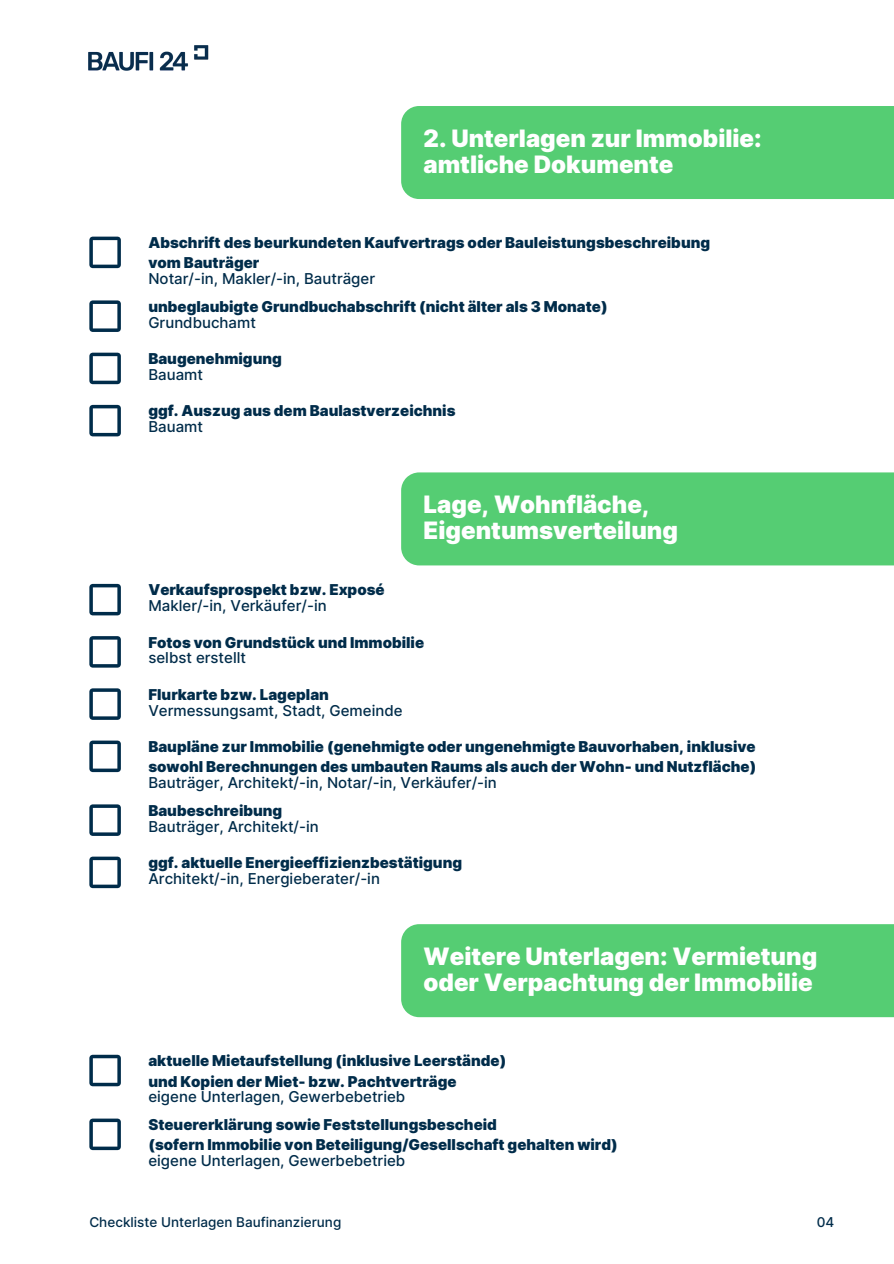
<style>
.page{position:relative;width:894px;height:1264px;background:#fff}
.page>*{position:absolute;margin:0;border:0;box-sizing:border-box;transform-origin:0 0}
.t1{font:900 24px/25.8px "Inter";color:#fff}
.t2{font:900 15px "Inter";color:#002c4a}
.t3{font:500 15px "Inter";color:#002c4a}
.t4{font:500 13.5px "Inter";color:#002c4a}
</style>
<div class="page">
<div style="left:401px;top:106px;width:492px;height:93px;background:#55cd73"></div>
<img style="left:88px;top:45px;width:121px;height:26px">
<div style="left:401px;top:472px;width:492px;height:93px;background:#55cd73"></div>
<svg style="left:89px;top:584px;width:32px;height:31px"></svg>
<svg style="left:89px;top:636px;width:32px;height:31px"></svg>
<svg style="left:89px;top:688px;width:32px;height:32px"></svg>
<svg style="left:89px;top:237px;width:32px;height:31px"></svg>
<svg style="left:89px;top:300px;width:32px;height:32px"></svg>
<svg style="left:89px;top:352px;width:32px;height:32px"></svg>
<svg style="left:89px;top:405px;width:32px;height:31px"></svg>
<svg style="left:89px;top:740px;width:32px;height:32px"></svg>
<svg style="left:89px;top:804px;width:32px;height:32px"></svg>
<svg style="left:89px;top:856px;width:32px;height:32px"></svg>
<div style="left:401px;top:924px;width:492px;height:93px;background:#55cd73"></div>
<svg style="left:89px;top:1054px;width:32px;height:32px"></svg>
<svg style="left:89px;top:1118px;width:32px;height:32px"></svg>
<h1 class="t1" style="left:423px;top:125px;width:339px">2. Unterlagen zur Immobilie: amtliche Dokumente</h1>
<p class="t2" style="left:148px;top:234px;width:563px">Abschrift des beurkundeten Kaufvertrags oder Bauleistungsbeschreibung</p>
<p class="t2" style="left:148px;top:254px;width:112px">vom Bauträger</p>
<p class="t3" style="left:148px;top:270px;width:228px">Notar/-in, Makler/-in, Bauträger</p>
<p class="t2" style="left:148px;top:297px;width:460px">unbeglaubigte Grundbuchabschrift (nicht älter als 3 Monate)</p>
<h1 class="t3" style="left:148px;top:313px;width:109px">Grundbuchamt</h1>
<p class="t2" style="left:148px;top:350px;width:135px">Baugenehmigung</p>
<p class="t3" style="left:148px;top:365px;width:56px">Bauamt</p>
<p class="t2" style="left:148px;top:402px;width:308px">ggf. Auszug aus dem Baulastverzeichnis</p>
<p class="t3" style="left:148px;top:417px;width:56px">Bauamt</p>
<p class="t1" style="left:423px;top:491px;width:256px">Lage, Wohnfläche,<br>Eigentumsverteilung</p>
<p class="t2" style="left:148px;top:581px;width:238px">Verkaufsprospekt bzw. Exposé</p>
<p class="t3" style="left:148px;top:596px;width:180px">Makler/-in, Verkäufer/-in</p>
<p class="t2" style="left:148px;top:633px;width:277px">Fotos von Grundstück und Immobilie</p>
<p class="t3" style="left:148px;top:649px;width:99px">selbst erstellt</p>
<p class="t2" style="left:148px;top:685px;width:182px">Flurkarte bzw. Lageplan</p>
<p class="t3" style="left:148px;top:701px;width:255px">Vermessungsamt, Stadt, Gemeinde</p>
<p class="t2" style="left:148px;top:737px;width:608px">Baupläne zur Immobilie (genehmigte oder ungenehmigte Bauvorhaben, inklusive</p>
<p class="t2" style="left:148px;top:758px;width:609px">sowohl Berechnungen des umbauten Raums als auch der Wohn- und Nutzfläche)</p>
<p class="t3" style="left:148px;top:773px;width:350px">Bauträger, Architekt/-in, Notar/-in, Verkäufer/-in</p>
<p class="t2" style="left:148px;top:801px;width:135px">Baubeschreibung</p>
<p class="t3" style="left:148px;top:817px;width:172px">Bauträger, Architekt/-in</p>
<p class="t2" style="left:148px;top:853px;width:315px">ggf. aktuelle Energieeffizienzbestätigung</p>
<p class="t3" style="left:148px;top:869px;width:233px">Architekt/-in, Energieberater/-in</p>
<p class="t1" style="left:423px;top:943px;width:395px">Weitere Unterlagen: Vermietung oder Verpachtung der Immobilie</p>
<p class="t2" style="left:148px;top:1051px;width:359px">aktuelle Mietaufstellung (inklusive Leerstände)</p>
<p class="t2" style="left:148px;top:1072px;width:309px">und Kopien der Miet- bzw. Pachtverträge</p>
<p class="t3" style="left:148px;top:1087px;width:258px">eigene Unterlagen, Gewerbebetrieb</p>
<p class="t2" style="left:148px;top:1115px;width:350px">Steuererklärung sowie Feststellungsbescheid</p>
<p class="t2" style="left:148px;top:1135px;width:470px">(sofern Immobilie von Beteiligung/Gesellschaft gehalten wird)</p>
<p class="t3" style="left:148px;top:1151px;width:258px">eigene Unterlagen, Gewerbebetrieb</p>
<p class="t4" style="left:89px;top:1213px;width:253px">Checkliste Unterlagen Baufinanzierung</p>
<p class="t4" style="left:816px;top:1213px;width:19px">04</p>
</div>
